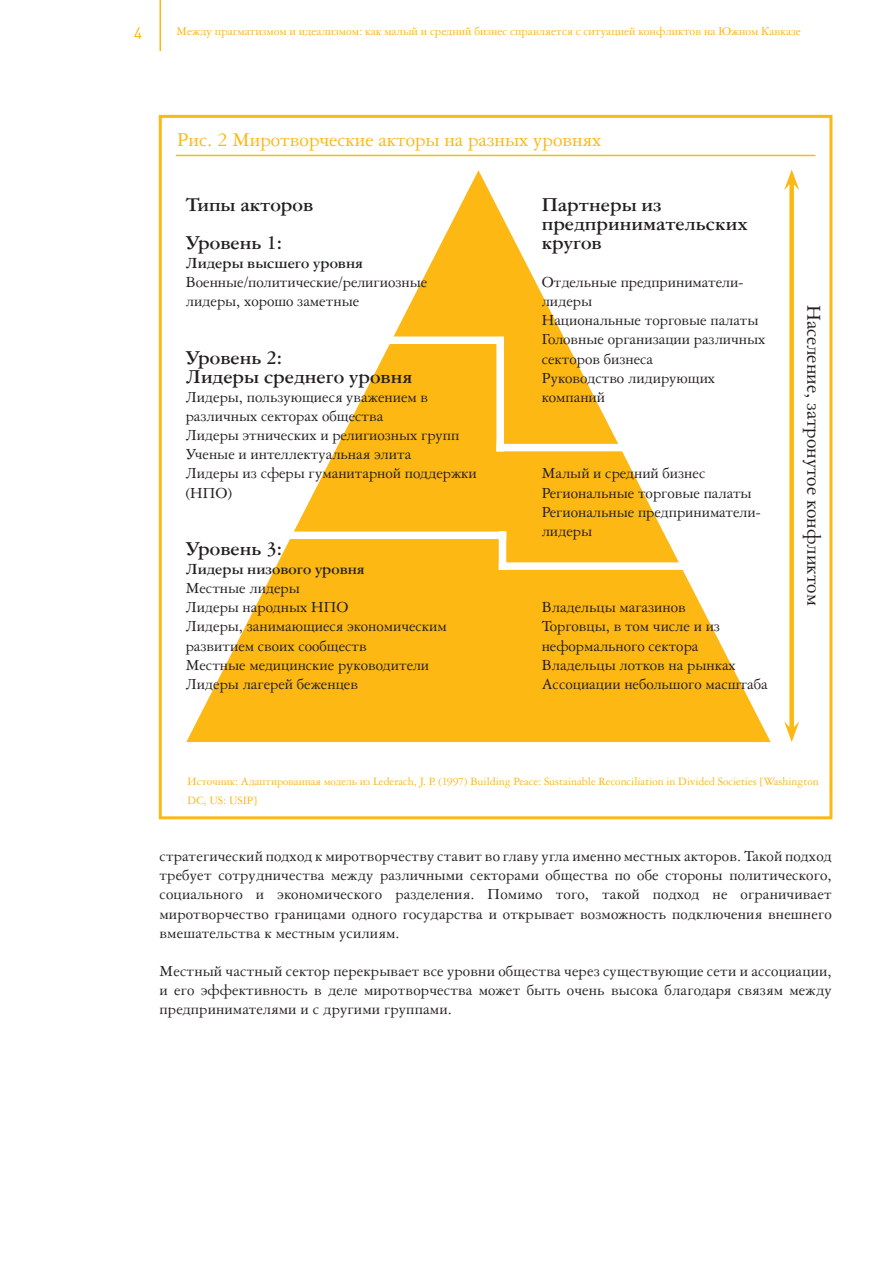
<style>
.page{position:relative;width:893px;height:1263px;background:#fff}
.page>*{position:absolute;margin:0;border:0;box-sizing:border-box;transform-origin:0 0}
.t1{font:700 21px/19.2px "Garamond DT Cyrillic";color:#231f20}
.t2{font:21px "Garamond DT Cyrillic";color:#fdb813}
.t3{font:21px "Garamond DT Cyrillic";color:#231f20}
.t4{font:16.5px/19.2px "Garamond DT Cyrillic";color:#231f20}
.t5{font:700 16.5px "Garamond DT Cyrillic";color:#231f20}
.t6{font:16.5px "DIN";color:#fdb813}
.t7{font:12.75px "Garamond DT Cyrillic";color:#fdb813}
.t8{font:12px/19.2px "Garamond DT Cyrillic";color:#fdb813}
</style>
<div class="page">
<hr style="left:159px;top:0;width:2px;height:51px;background:#fdb813">
<div style="left:159px;top:115px;width:673px;height:704px;border:3px solid #fdb813"></div>
<svg style="left:186px;top:170px;width:584px;height:572px"></svg>
<hr style="left:176px;top:155px;width:639px;height:1px;background:#fdb813">
<div style="left:789px;top:182px;width:5px;height:547px;background:#fdb813"></div>
<svg style="left:784px;top:169px;width:15px;height:21px"></svg>
<svg style="left:784px;top:721px;width:15px;height:21px"></svg>
<div style="left:369px;top:337px;width:135px;height:7px;background:#fff"></div>
<div style="left:496px;top:340px;width:8px;height:111px;background:#fff"></div>
<div style="left:496px;top:444px;width:153px;height:7px;background:#fff"></div>
<div style="left:284px;top:532px;width:222px;height:7px;background:#fff"></div>
<div style="left:498px;top:532px;width:8px;height:38px;background:#fff"></div>
<div style="left:499px;top:562px;width:192px;height:8px;background:#fff"></div>
<p class="t6" style="left:134px;top:27px;width:10px">4</p>
<p class="t7" style="left:176px;top:27px;width:626px">Между прагматизмом и идеализмом: как малый и средний бизнес справляется с ситуацией конфликтов на Южном Кавказе</p>
<p class="t2" style="left:177px;top:133px;width:426px">Рис. 2 Миротворческие акторы на разных уровнях</p>
<p class="t1" style="left:186px;top:187px;width:129px;line-height:38.2px">Типы акторов<br>Уровень 1:</p>
<p class="t5" style="left:186px;top:258px;width:179px">Лидеры высшего уровня</p>
<p class="t4" style="left:186px;top:274px;width:243px">Военные/политические/религиозные лидеры, хорошо заметные</p>
<p class="t1" style="left:186px;top:350px;width:228px">Уровень 2:<br>Лидеры среднего уровня</p>
<p class="t4" style="left:186px;top:389px;width:292px">Лидеры, пользующиеся уважением в различных секторах общества<br>Лидеры этнических и религиозных групп<br>Ученые и интеллектуальная элита<br>Лидеры из сферы гуманитарной поддержки (НПО)</p>
<p class="t1" style="left:186px;top:541px;width:98px">Уровень 3:</p>
<p class="t5" style="left:186px;top:564px;width:180px">Лидеры низового уровня</p>
<p class="t4" style="left:186px;top:580px;width:262px">Местные лидеры<br>Лидеры народных НПО<br>Лидеры, занимающиеся экономическим развитием своих сообществ<br>Местные медицинские руководители<br>Лидеры лагерей беженцев</p>
<p class="t1" style="left:541px;top:197px;width:207px">Партнеры из предпринимательских кругов</p>
<p class="t4" style="left:541px;top:274px;width:225px">Отдельные предприниматели&shy;лидеры<br>Национальные торговые палаты<br>Головные организации различных секторов бизнеса<br>Руководство лидирующих компаний</p>
<p class="t4" style="left:541px;top:465px;width:221px">Малый и средний бизнес<br>Региональные торговые палаты<br>Региональные предприниматели&shy;лидеры</p>
<p class="t4" style="left:541px;top:599px;width:227px">Владельцы магазинов<br>Торговцы, в том числе и из неформального сектора<br>Владельцы лотков на рынках<br>Ассоциации небольшого масштаба</p>
<p class="t3" style="left:821px;top:305px;width:302px;rotate:90deg">Население, затронутое конфликтом</p>
<p class="t8" style="left:188px;top:773px;width:632px">Источник: Адаптированная модель из Lederach, J. P. (1997) Building Peace: Sustainable Reconciliation in Divided Societies [Washington<br>DC, US: USIP]</p>
<p class="t4" style="left:159px;top:848px;width:673px;text-align:justify">стратегический подход к миротворчеству ставит во главу угла именно местных акторов. Такой подход требует сотрудничества между различными секторами общества по обе стороны политического, социального и экономического разделения. Помимо того, такой подход не ограничивает миротворчество границами одного государства и открывает возможность подключения внешнего вмешательства к местным усилиям.</p>
<p class="t4" style="left:159px;top:963px;width:673px;text-align:justify">Местный частный сектор перекрывает все уровни общества через существующие сети и ассоциации, и его эффективность в деле миротворчества может быть очень высока благодаря связям между предпринимателями и с другими группами.</p>
</div>
